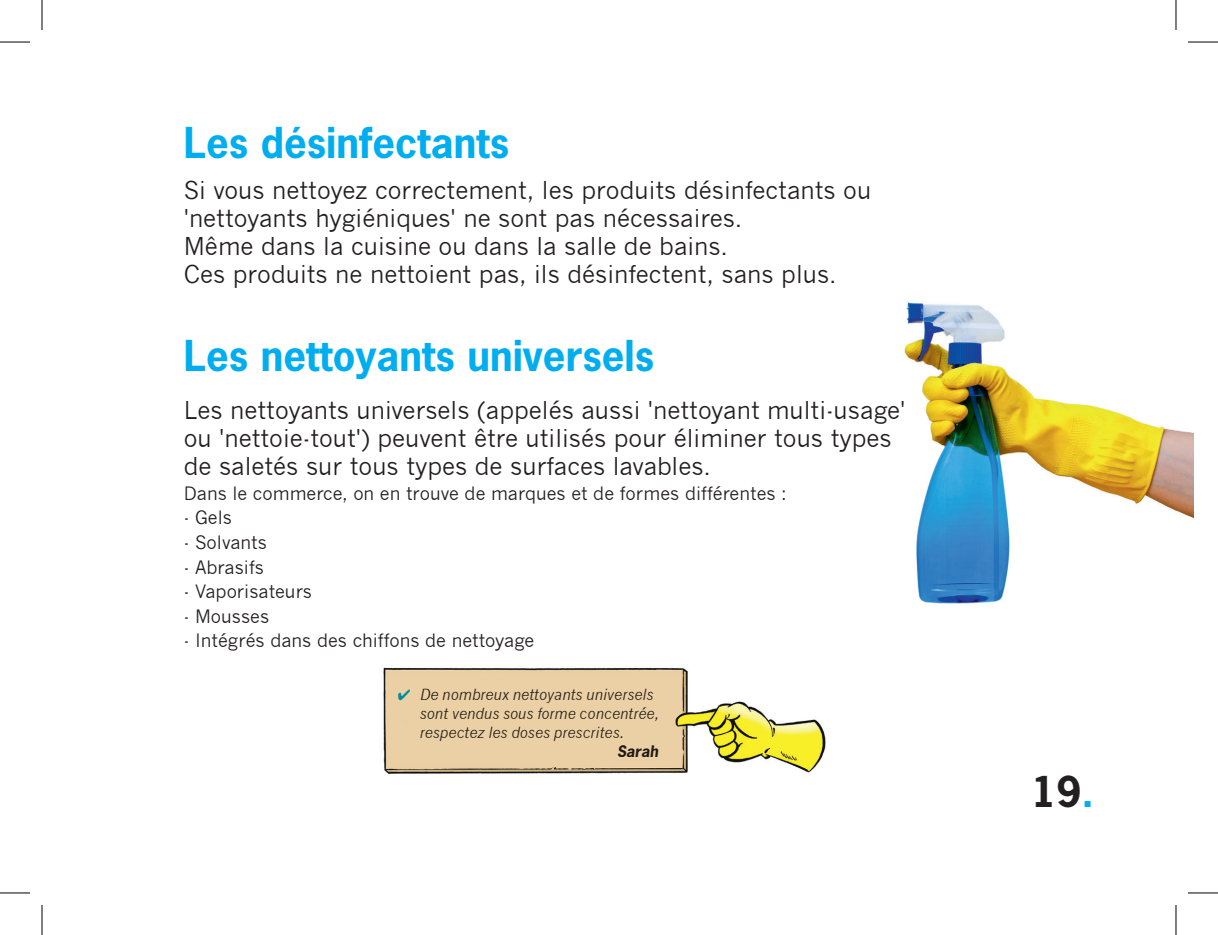
<style>
.page{position:relative;width:1218px;height:935px;background:#fff}
.page>*{position:absolute;margin:0;border:0;box-sizing:border-box;transform-origin:0 0}
.t1{font:700 40px "News Gothic Std";color:#00aeef}
.t2{font:700 40px "News Gothic Std";color:#231f20}
.t3{font:24px/28px "News Gothic";color:#231f20}
.t4{font:18px "News Gothic";color:#231f20}
.t5{font:italic 15px/19px "News Gothic";color:#231f20}
.t6{font:italic 700 15px "News Gothic Std";color:#231f20}
.s1{color:#00aeef}
</style>
<div class="page">
<img style="left:904px;top:302px;width:289px;height:302px">
<img style="left:383px;top:667px;width:305px;height:20px">
<img style="left:383px;top:687px;width:443px;height:87px">
<hr style="left:0;top:42px;width:30px;height:1px;background:#000">
<hr style="left:1188px;top:42px;width:30px;height:1px;background:#000">
<hr style="left:0;top:892px;width:30px;height:1px;background:#000">
<hr style="left:1188px;top:892px;width:30px;height:1px;background:#000">
<hr style="left:42px;top:0;width:1px;height:30px;background:#000">
<hr style="left:42px;top:904px;width:1px;height:30px;background:#000">
<hr style="left:1176px;top:0;width:1px;height:30px;background:#000">
<hr style="left:1176px;top:904px;width:1px;height:30px;background:#000">
<h1 class="t1" style="left:184px;top:117px;width:327px">Les désinfectants</h1>
<p class="t3" style="left:184px;top:176px;width:689px">Si vous nettoyez correctement, les produits désinfectants ou 'nettoyants hygiéniques' ne sont pas nécessaires.<br>Même dans la cuisine ou dans la salle de bains.<br>Ces produits ne nettoient pas, ils désinfectent, sans plus.</p>
<h1 class="t1" style="left:184px;top:329px;width:472px">Les nettoyants universels</h1>
<p class="t3" style="left:184px;top:396px;width:723px">Les nettoyants universels (appelés aussi 'nettoyant multi-usage' ou 'nettoie-tout') peuvent être utilisés pour éliminer tous types de saletés sur tous types de surfaces lavables.</p>
<p class="t4" style="left:184px;top:482px;width:605px">Dans le commerce, on en trouve de marques et de formes différentes :</p>
<p class="t4" style="left:184px;top:507px;width:50px">- Gels</p>
<p class="t4" style="left:184px;top:532px;width:85px">- Solvants</p>
<p class="t4" style="left:184px;top:556px;width:82px">- Abrasifs</p>
<p class="t4" style="left:184px;top:581px;width:130px">- Vaporisateurs</p>
<p class="t4" style="left:184px;top:605px;width:87px">- Mousses</p>
<p class="t4" style="left:184px;top:630px;width:352px">- Intégrés dans des chiffons de nettoyage</p>
<p class="t5" style="left:420px;top:684px;width:241px;text-indent:-22px"><span class="s1">✔</span> De nombreux nettoyants universels sont vendus sous forme concentrée, respectez les doses prescrites.</p>
<p class="t6" style="left:617px;top:741px;width:43px">Sarah</p>
<h1 class="t2" style="left:1031px;top:765px;width:64px">19<span class="s1">.</span></h1>
</div>
